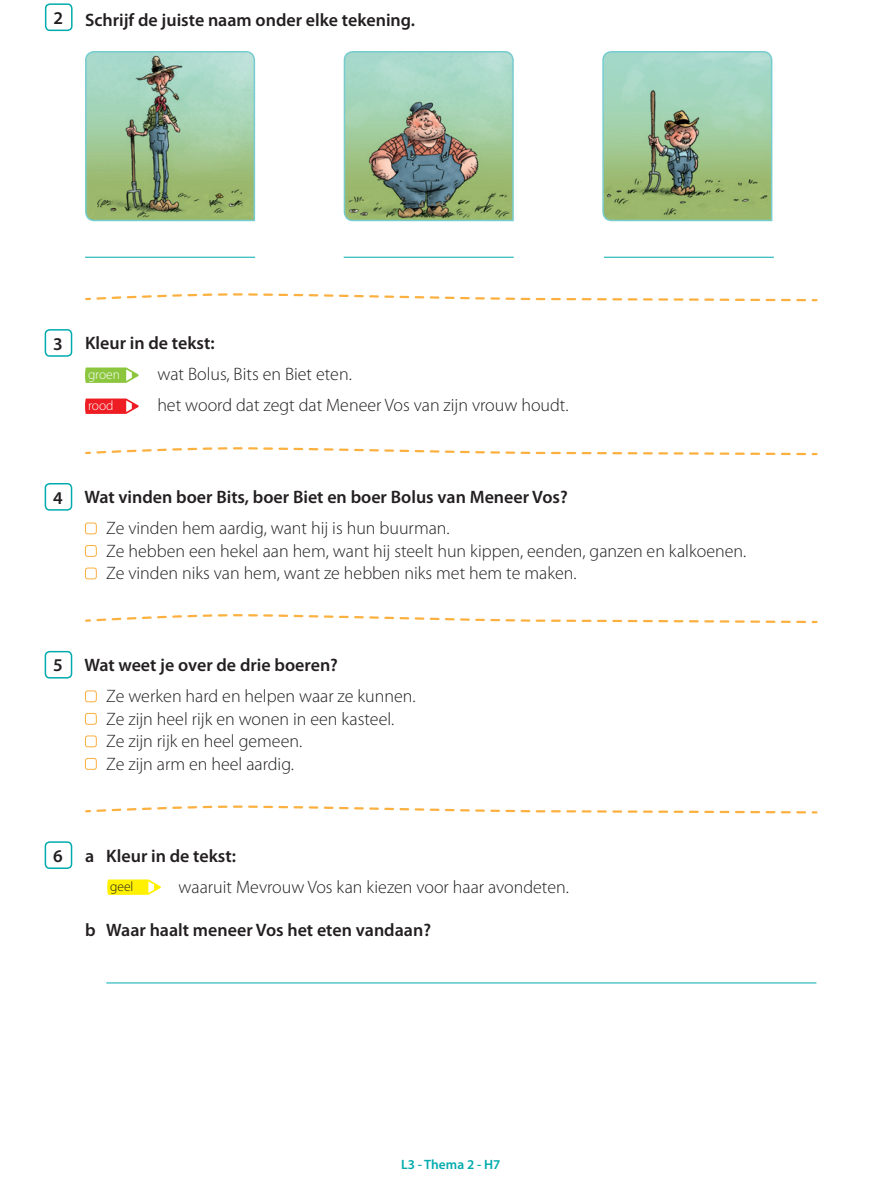
<style>
.page{position:relative;width:893px;height:1200px;background:#fff}
.page>*{position:absolute;margin:0;border:0;box-sizing:border-box;transform-origin:0 0}
.Body_12_ind10{font:300 18px "Myriad Pro";color:#231f20}
.Opdracht{font:600 18px "Myriad Pro";color:#231f20}
.Body_W_ind17{font:300 18px "Myriad Pro";color:#231f20}
.Body_12_ind10_W{font:300 18px "Myriad Pro";color:#231f20}
.Opdracht_w{font:600 18px "Myriad Pro";color:#231f20}
.Opdrachtnummer{font:600 18px "Myriad Pro";color:#231f20}
.t1{font:600 13.5px "Myriad Pro";color:#00aaad}
.t2{font:300 13.5px "Myriad Pro";color:#fff}
.t3{font:300 13.5px "Myriad Pro";color:#231f20}
</style>
<div class="page">
<hr style="left:106px;top:982px;width:710px;height:1px;background:#00aaad">
<svg style="left:85px;top:51px;width:171px;height:171px;background:#99bd97"></svg>
<svg style="left:602px;top:51px;width:171px;height:171px;background:#9abf98"></svg>
<img style="left:343px;top:51px;width:171px;height:171px">
<hr style="left:85px;top:257px;width:170px;height:1px;background:#00aaad">
<hr style="left:344px;top:257px;width:170px;height:1px;background:#00aaad">
<hr style="left:604px;top:257px;width:170px;height:1px;background:#00aaad">
<svg style="left:85px;top:293px;width:732px;height:9px"></svg>
<svg style="left:85px;top:447px;width:732px;height:9px"></svg>
<div style="left:85px;top:522px;width:12px;height:12px;border:1px solid #fbb03f;border-radius:2px"></div>
<div style="left:85px;top:545px;width:12px;height:11px;border:1px solid #fbb03f;border-radius:2px"></div>
<div style="left:85px;top:567px;width:12px;height:12px;border:1px solid #fbb03f;border-radius:2px"></div>
<svg style="left:85px;top:614px;width:732px;height:10px"></svg>
<div style="left:85px;top:690px;width:12px;height:12px;border:1px solid #fbb03f;border-radius:2px"></div>
<div style="left:85px;top:712px;width:12px;height:12px;border:1px solid #fbb03f;border-radius:2px"></div>
<div style="left:85px;top:735px;width:12px;height:12px;border:1px solid #fbb03f;border-radius:2px"></div>
<div style="left:85px;top:757px;width:12px;height:12px;border:1px solid #fbb03f;border-radius:2px"></div>
<svg style="left:85px;top:805px;width:732px;height:9px"></svg>
<div style="left:45px;top:3px;width:28px;height:28px;border:2px solid #00aaad;border-radius:4px"></div>
<div style="left:45px;top:329px;width:27px;height:27px;border:2px solid #00aaad;border-radius:4px"></div>
<svg style="left:85px;top:367px;width:54px;height:16px"></svg>
<svg style="left:85px;top:398px;width:54px;height:16px"></svg>
<div style="left:45px;top:483px;width:27px;height:27px;border:2px solid #00aaad;border-radius:4px"></div>
<div style="left:45px;top:650px;width:27px;height:28px;border:2px solid #00aaad;border-radius:4px"></div>
<div style="left:45px;top:841px;width:27px;height:27px;border:2px solid #00aaad;border-radius:4px"></div>
<svg style="left:107px;top:879px;width:54px;height:15px"></svg>
<p class="Opdrachtnummer" style="left:53px;top:8px;width:11px">2</p>
<p class="Opdracht" style="left:85px;top:10px;width:332px">Schrijf de juiste naam onder elke tekening.</p>
<p class="Opdrachtnummer" style="left:53px;top:333px;width:11px">3</p>
<p class="Opdracht" style="left:85px;top:333px;width:131px">Kleur in de tekst:</p>
<p class="Body_W_ind17" style="left:157px;top:364px;width:196px">wat Bolus, Bits en Biet eten.</p>
<p class="Body_W_ind17" style="left:157px;top:395px;width:413px">het woord dat zegt dat Meneer Vos van zijn vrouw houdt.</p>
<p class="t2" style="left:88px;top:367px;width:34px">groen</p>
<p class="t2" style="left:88px;top:398px;width:27px">rood</p>
<p class="Opdrachtnummer" style="left:53px;top:487px;width:11px">4</p>
<p class="Opdracht" style="left:84px;top:487px;width:485px">Wat vinden boer Bits, boer Biet en boer Bolus van Meneer Vos?</p>
<p class="Body_12_ind10_W" style="left:106px;top:518px;width:345px">Ze vinden hem aardig, want hij is hun buurman.</p>
<p class="Body_12_ind10" style="left:106px;top:540px;width:641px">Ze hebben een hekel aan hem, want hij steelt hun kippen, eenden, ganzen en kalkoenen.</p>
<p class="Body_12_ind10" style="left:106px;top:563px;width:472px">Ze vinden niks van hem, want ze hebben niks met hem te maken.</p>
<p class="Opdrachtnummer" style="left:53px;top:655px;width:11px">5</p>
<p class="Opdracht" style="left:84px;top:655px;width:255px">Wat weet je over de drie boeren?</p>
<p class="Body_12_ind10_W" style="left:106px;top:686px;width:311px">Ze werken hard en helpen waar ze kunnen.</p>
<p class="Body_12_ind10" style="left:106px;top:708px;width:289px">Ze zijn heel rijk en wonen in een kasteel.</p>
<p class="Body_12_ind10" style="left:106px;top:731px;width:197px">Ze zijn rijk en heel gemeen.</p>
<p class="Body_12_ind10" style="left:106px;top:753px;width:189px">Ze zijn arm en heel aardig.</p>
<p class="Opdrachtnummer" style="left:53px;top:845px;width:11px">6</p>
<p class="Opdracht" style="left:85px;top:845px;width:152px">a Kleur in de tekst:</p>
<p class="Body_W_ind17" style="left:179px;top:876px;width:392px">waaruit Mevrouw Vos kan kiezen voor haar avondeten.</p>
<p class="Opdracht_w" style="left:85px;top:920px;width:347px">b Waar haalt meneer Vos het eten vandaan?</p>
<p class="t3" style="left:110px;top:878px;width:25px">geel</p>
<p class="t1" style="left:401px;top:1156px;width:101px">L3 - Thema 2 - H7</p>
</div>
